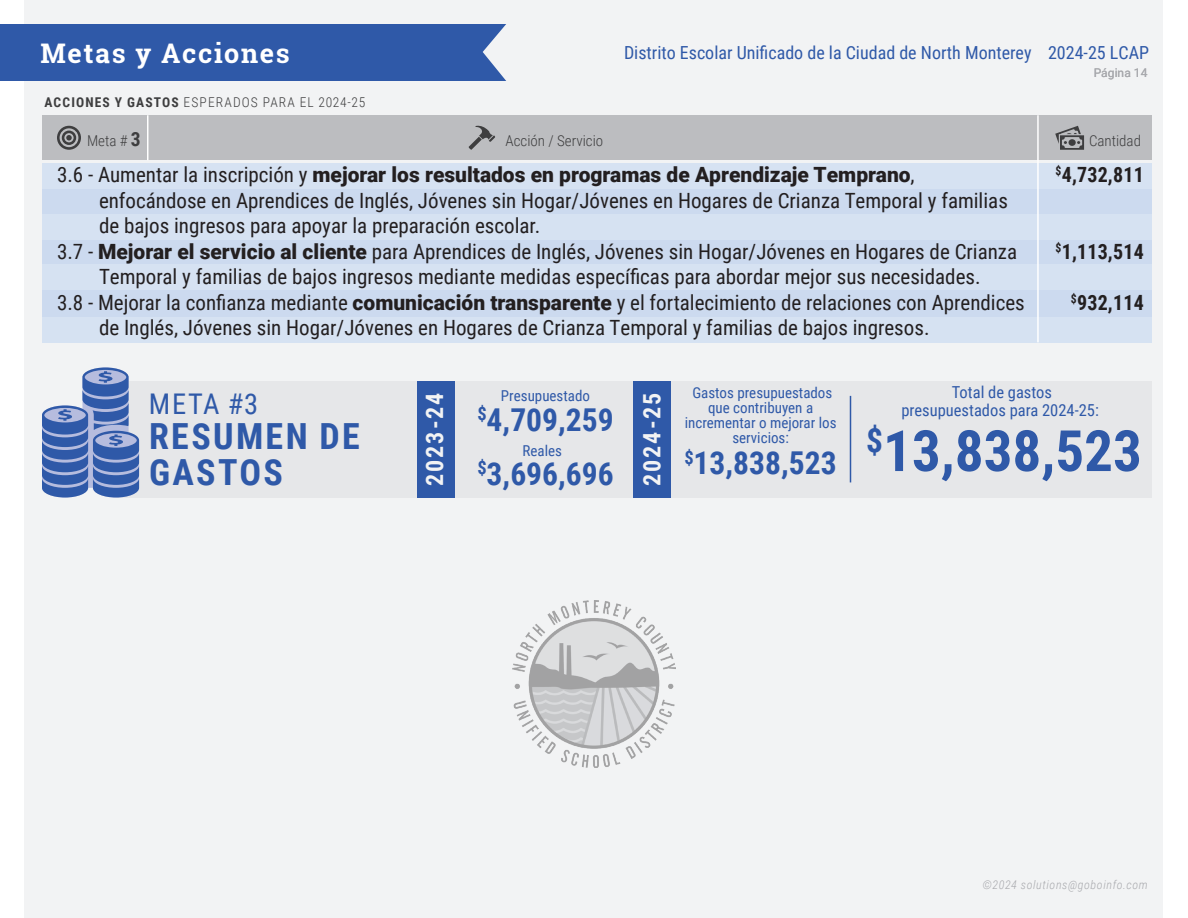
<style>
.page{position:relative;width:1188px;height:918px;background:#fff}
.page>*{position:absolute;margin:0;border:0;box-sizing:border-box;transform-origin:0 0}
.t1{font:700 57px "Roboto Condensed";color:#2f59a8}
.t2{font:700 36px/36px "Roboto Condensed";letter-spacing:.065em;color:#2f59a8}
.t3{font:700 31.5px "Roboto Condensed";color:#2f59a8}
.t4{font:28.5px "Roboto Condensed";color:#2f59a8}
.t5{font:700 27px "Roboto Slab";letter-spacing:.06em;color:#fff}
.t6{font:700 24px "Roboto Condensed";letter-spacing:.08em;color:#f2f3f4}
.t7{font:21px/25.5px "Roboto Condensed";color:#231f20}
.t8{font:700 21px "Roboto Condensed";letter-spacing:.01em;color:#231f20;scale:.95 1}
.t9{font:18px "Roboto Condensed";color:#2f59a8}
.t10{font:16.5px "Roboto Condensed";color:#2f59a8}
.t11{font:15px/15px "Roboto Condensed";color:#2f59a8;text-align:center}
.t12{font:300 15px "Roboto Condensed";color:#3e3e3f}
.t13{font:300 13.5px "Roboto Condensed";letter-spacing:.085em;color:#3e3e3f}
.t14{font:italic 300 12px "Roboto Condensed";letter-spacing:.05em;color:#a8a9ad}
.t15{font:12px "Roboto";letter-spacing:.005em;color:#a8a9ad}
.s1{font-weight:700}
.s2{font-weight:700;font-size:19.5px}
.s3{font-family:"Roboto";font-weight:900}
</style>
<div class="page">
<div style="left:25px;top:0;width:1138px;height:908px;background:#f2f3f4"></div>
<div style="left:0;top:24px;width:506px;height:57px;background:#2f59a8"></div>
<div style="left:42px;top:115px;width:1110px;height:45px;background:#bcbdc0"></div>
<svg style="left:57px;top:126px;width:24px;height:24px"></svg>
<svg style="left:1055px;top:126px;width:29px;height:24px"></svg>
<div style="left:42px;top:163px;width:1110px;height:176px;background:#ccdaef"></div>
<div style="left:42px;top:163px;width:1110px;height:26px;background:#d6e2f2"></div>
<div style="left:42px;top:214px;width:1110px;height:26px;background:#d6e2f2"></div>
<div style="left:42px;top:264px;width:1110px;height:26px;background:#d6e2f2"></div>
<div style="left:42px;top:317px;width:1110px;height:25px;background:#d6e2f2"></div>
<hr style="left:147px;top:115px;width:1px;height:45px;background:#fff">
<hr style="left:1037px;top:115px;width:2px;height:227px;background:#fff">
<svg style="left:469px;top:125px;width:26px;height:25px"></svg>
<div style="left:117px;top:381px;width:1035px;height:117px;background:#e6e7e9"></div>
<div style="left:633px;top:381px;width:38px;height:117px;background:#2f59a8"></div>
<div style="left:417px;top:381px;width:38px;height:117px;background:#2f59a8"></div>
<svg style="left:42px;top:368px;width:97px;height:130px"></svg>
<hr style="left:850px;top:396px;width:1px;height:86px;background:#2f59a8">
<img style="left:512px;top:600px;width:164px;height:167px">
<p class="t5" style="left:40px;top:35px;width:251px">Metas y Acciones</p>
<p class="t13" style="left:44px;top:93px;width:322px"><span class="s1">ACCIONES Y GASTOS</span> ESPERADOS PARA EL 2024-25</p>
<p class="t9" style="left:624px;top:40px;width:526px">Distrito Escolar Unificado de la Ciudad de North Monterey 2024-25 LCAP</p>
<p class="t15" style="left:1094px;top:64px;width:55px">Página 14</p>
<p class="t12" style="left:87px;top:130px;width:55px">Meta # <span class="s2">3</span></p>
<p class="t12" style="left:505px;top:130px;width:99px">Acción / Servicio</p>
<p class="t12" style="left:1089px;top:130px;width:53px">Cantidad</p>
<p class="t7" style="left:99px;top:161px;width:910px;text-indent:-42px">3.6 - Aumentar la inscripción y <span class="s3">mejorar los resultados en programas de Aprendizaje Temprano</span>, enfocándose en Aprendices de Inglés, Jóvenes sin Hogar/Jóvenes en Hogares de Crianza Temporal y familias de bajos ingresos para apoyar la preparación escolar.</p>
<p class="t7" style="left:57px;top:238px;width:962px;text-align:center">3.7 - <span class="s3">Mejorar el servicio al cliente</span> para Aprendices de Inglés, Jóvenes sin Hogar/Jóvenes en Hogares de Crianza<br>Temporal y familias de bajos ingresos mediante medidas específicas para abordar mejor sus necesidades.</p>
<p class="t7" style="left:99px;top:289px;width:927px;text-indent:-42px">3.8 - Mejorar la confianza mediante <span class="s3">comunicación transparente</span> y el fortalecimiento de relaciones con Aprendices de Inglés, Jóvenes sin Hogar/Jóvenes en Hogares de Crianza Temporal y familias de bajos ingresos.</p>
<p class="t8" style="left:1056px;top:160px;width:94px"><sup>$</sup>4,732,811</p>
<p class="t8" style="left:1056px;top:237px;width:94px"><sup>$</sup>1,113,514</p>
<p class="t8" style="left:1071px;top:288px;width:78px"><sup>$</sup>932,114</p>
<p class="t4" style="left:149px;top:384px;width:111px">META #3</p>
<p class="t11" style="left:685px;top:384px;width:153px">Gastos presupuestados que contribuyen a incrementar o mejorar los servicios:</p>
<p class="t3" style="left:684px;top:441px;width:154px"><sup>$</sup>13,838,523</p>
<p class="t11" style="left:501px;top:388px;width:91px">Presupuestado</p>
<p class="t3" style="left:477px;top:398px;width:138px"><sup>$</sup>4,709,259</p>
<p class="t6" style="left:418px;top:486px;width:95px;rotate:-90deg">2023-24</p>
<p class="t6" style="left:635px;top:486px;width:95px;rotate:-90deg">2024-25</p>
<p class="t2" style="left:149px;top:417px;width:212px">RESUMEN DE<br>GASTOS</p>
<p class="t11" style="left:523px;top:443px;width:41px">Reales</p>
<p class="t3" style="left:477px;top:451px;width:138px"><sup>$</sup>3,696,696</p>
<p class="t10" style="left:952px;top:380px;width:102px">Total de gastos</p>
<p class="t10" style="left:901px;top:398px;width:199px">presupuestados para 2024-25:</p>
<p class="t1" style="left:866px;top:411px;width:277px"><sup>$</sup>13,838,523</p>
<p class="t14" style="left:982px;top:877px;width:167px">©2024 solutions@goboinfo.com</p>
</div>
